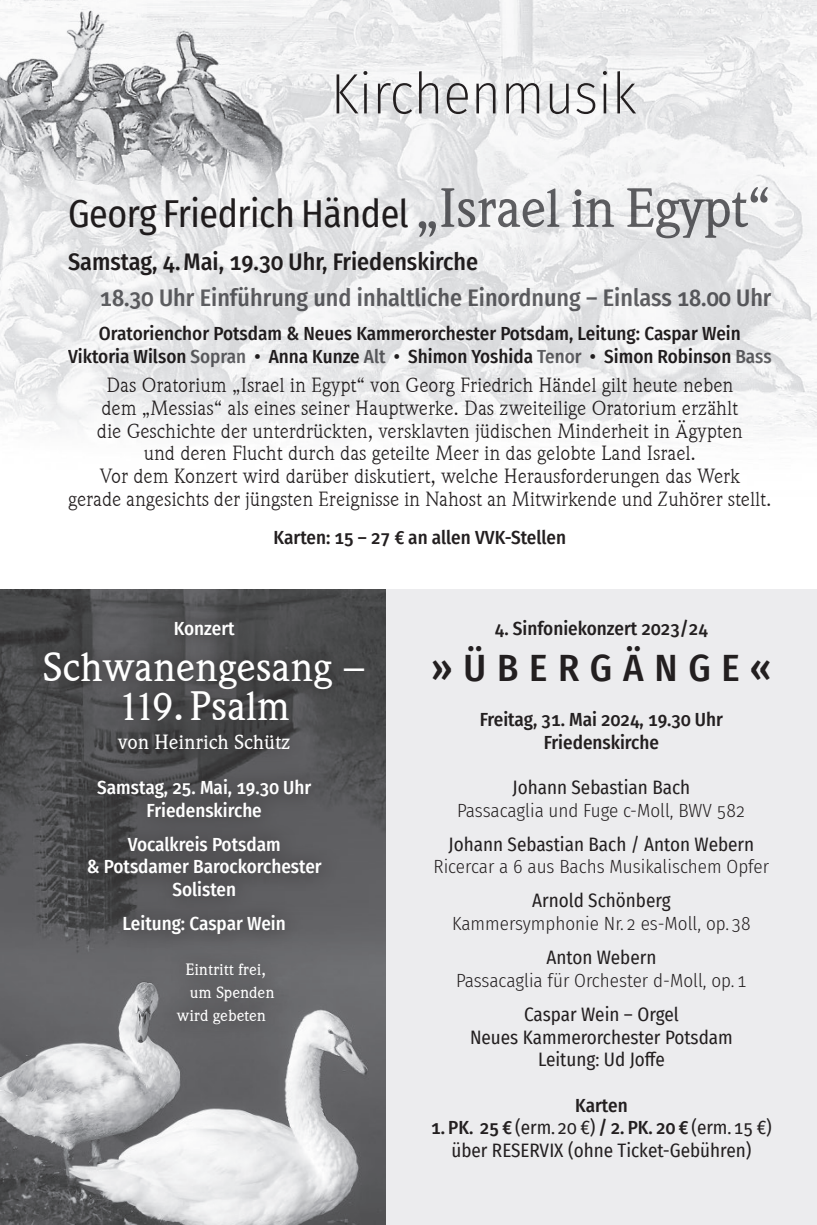
<style>
.page{position:relative;width:817px;height:1225px;background:#fff}
.page>*{position:absolute;margin:0;border:0;box-sizing:border-box;transform-origin:0 0}
.t1{font:200 57px "Fira Sans Condensed";color:#231f20}
.t2{font:500 40px/39.6px "Weidemann Itc TEE";color:#fff;text-align:center}
.t3{font:38px "Fira Sans Condensed";letter-spacing:-.01em;color:#231f20}
.t4{font:500 38px "Fira Sans Condensed";letter-spacing:.28em;color:#231f20}
.t5{font:500 24px "Fira Sans Condensed";color:#636366}
.t6{font:500 24px "Fira Sans Condensed";color:#231f20}
.t7{font:20px/22.6px "Weidemann Itc TEE";color:#231f20;text-align:center}
.t8{font:500 20px "Weidemann Itc TEE";color:#fff}
.t9{font:500 19px/22.6px "Fira Sans Condensed";color:#231f20;text-align:center}
.t10{font:19px/22.6px "Fira Sans Condensed";color:#231f20;text-align:center}
.t11{font:300 19px "Fira Sans Condensed";color:#231f20}
.t12{font:500 19px/22.6px "Fira Sans Condensed";color:#fff;text-align:center}
.t13{font:500 16px "Weidemann Itc TEE";color:#fff}
.s1{font-family:"Weidemann Itc TEE";font-weight:500;font-size:54px;color:#636366}
.s2{color:#636366}
.s3{font-size:38px}
.s4{font-weight:500}
</style>
<div class="page">
<div style="left:379px;top:590px;width:437px;height:635px;background:#ececee"></div>
<img style="left:0;top:590px;width:386px;height:635px">
<img style="left:0;top:0;width:816px;height:440px">
<div style="left:27px;top:604px;width:354px;height:437px;background:#231f20;opacity:.75"></div>
<h1 class="t1" style="left:331px;top:54px;width:307px">Kirchenmusik</h1>
<h3 class="t3" style="left:68px;top:185px;width:704px">Georg Friedrich Händel <span class="s1">„Israel in Egypt“</span></h3>
<p class="t6" style="left:68px;top:243px;width:411px">Samstag, 4.Mai, 19.30 Uhr, Friedenskirche</p>
<p class="t5" style="left:100px;top:279px;width:673px">18.30 Uhr Einführung und inhaltliche Einordnung – Einlass 18.00 Uhr</p>
<p class="t9" style="left:68px;top:321px;width:704px">Oratorienchor Potsdam &amp; Neues Kammerorchester Potsdam, Leitung: Caspar Wein<br>Viktoria Wilson <span class="s2">Sopran</span> • Anna Kunze <span class="s2">Alt</span> • Shimon Yoshida <span class="s2">Tenor</span> • Simon Robinson <span class="s2">Bass</span></p>
<p class="t7" style="left:68px;top:374px;width:704px">Das Oratorium „Israel in Egypt“ von Georg Friedrich Händel gilt heute neben<br>dem „Messias“ als eines seiner Hauptwerke. Das zweiteilige Oratorium erzählt<br>die Geschichte der unterdrückten, versklavten jüdischen Minderheit in Ägypten<br>und deren Flucht durch das geteilte Meer in das gelobte Land Israel.<br>Vor dem Konzert wird darüber diskutiert, welche Herausforderungen das Werk<br>gerade angesichts der jüngsten Ereignisse in Nahost an Mitwirkende und Zuhörer stellt.</p>
<p class="t9" style="left:273px;top:525px;width:294px">Karten: 15 – 27 € an allen VVK-Stellen</p>
<p class="t12" style="left:174px;top:616px;width:62px">Konzert</p>
<h2 class="t2" style="left:43px;top:647px;width:325px">Schwanengesang –<br><span class="s3">119</span>.Psalm</h2>
<p class="t8" style="left:118px;top:729px;width:174px">von Heinrich Schütz</p>
<p class="t12" style="left:97px;top:775px;width:215px">Samstag, 25. Mai, 19.30 Uhr<br>Friedenskirche</p>
<p class="t12" style="left:87px;top:832px;width:236px">Vocalkreis Potsdam<br>&amp; Potsdamer Barockorchester<br>Solisten</p>
<p class="t12" style="left:123px;top:911px;width:165px">Leitung: Caspar Wein</p>
<p class="t13" style="left:185px;top:960px;width:82px">Eintritt frei,</p>
<p class="t13" style="left:190px;top:982px;width:86px">um Spenden</p>
<p class="t13" style="left:177px;top:1005px;width:90px">wird gebeten</p>
<p class="t9" style="left:494px;top:616px;width:215px">4. Sinfoniekonzert 2023/24</p>
<h3 class="t4" style="left:431px;top:637px;width:342px">»ÜBERGÄNGE«</h3>
<p class="t9" style="left:479px;top:707px;width:244px">Freitag, 31. Mai 2024, 19.30 Uhr<br>Friedenskirche</p>
<p class="t10" style="left:512px;top:775px;width:179px">Johann Sebastian Bach</p>
<p class="t11" style="left:457px;top:796px;width:290px">Passacaglia und Fuge c-Moll, BWV 582</p>
<p class="t10" style="left:448px;top:832px;width:307px">Johann Sebastian Bach / Anton Webern</p>
<p class="t11" style="left:433px;top:853px;width:337px">Ricercar a 6 aus Bachs Musikalischem Opfer</p>
<p class="t10" style="left:532px;top:889px;width:140px">Arnold Schönberg</p>
<p class="t11" style="left:452px;top:910px;width:300px">Kammersymphonie Nr.2 es-Moll, op.38</p>
<p class="t10" style="left:546px;top:945px;width:111px">Anton Webern</p>
<p class="t11" style="left:456px;top:966px;width:292px">Passacaglia für Orchester d-Moll, op.1</p>
<p class="t10" style="left:470px;top:1002px;width:264px">Caspar Wein – Orgel<br>Neues Kammerorchester Potsdam<br>Leitung: Ud Joffe</p>
<p class="t9" style="left:575px;top:1092px;width:54px">Karten</p>
<p class="t10" style="left:431px;top:1115px;width:342px"><span class="s4">1. PK. 25 €</span> (erm.20 €) <span class="s4">/ 2. PK. 20 €</span> (erm.15 €) über RESERVIX (ohne Ticket-Gebühren)</p>
</div>
